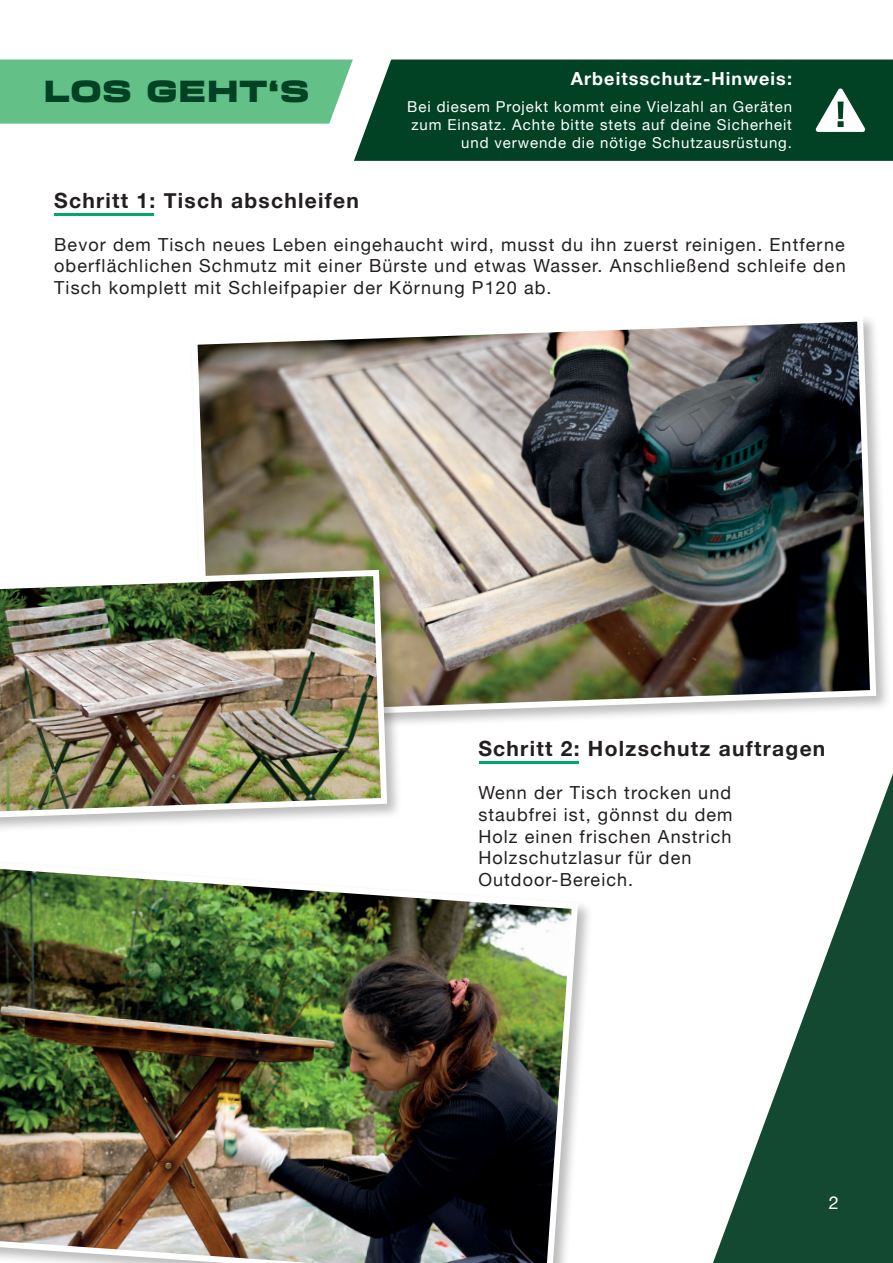
<style>
.page{position:relative;width:893px;height:1263px;background:#fff}
.page>*{position:absolute;margin:0;border:0;box-sizing:border-box;transform-origin:0 0}
.t1{font:900 expanded 30px "Transducer";letter-spacing:.06em;color:#014124}
.t2{font:700 21px "Helvetica Neue";letter-spacing:.06em;color:#231f20}
.t3{font:18px/21.6px "Helvetica Neue";letter-spacing:.06em;color:#231f20;text-align:justify}
.t4{font:700 18px "Helvetica Neue";letter-spacing:.06em;color:#fff}
.t5{font:18px "Helvetica Neue";color:#fff}
.t6{font:15px/18px "Helvetica Neue";letter-spacing:.06em;color:#fff;text-align:right}
</style>
<div class="page">
<div style="left:189px;top:313px;width:703px;height:422px;background:#231f20;opacity:.3"></div>
<img style="left:189px;top:313px;width:690px;height:409px">
<div style="left:0;top:568px;width:403px;height:266px;background:#231f20;opacity:.3"></div>
<img style="left:0;top:567px;width:390px;height:254px">
<div style="left:0;top:860px;width:594px;height:403px;background:#231f20;opacity:.3"></div>
<img style="left:0;top:860px;width:581px;height:403px">
<svg style="left:713px;top:774px;width:180px;height:489px"></svg>
<div style="left:0;top:60px;width:353px;height:64px;background:#63c087"></div>
<hr style="left:54px;top:213px;width:100px;height:2px;background:#00a86d">
<hr style="left:479px;top:761px;width:100px;height:3px;background:#00a86d">
<div style="left:354px;top:60px;width:539px;height:101px;background:#014124"></div>
<svg style="left:815px;top:88px;width:51px;height:44px"></svg>
<h1 class="t1" style="left:44px;top:68px;width:266px">LOS GEHT‘S</h1>
<p class="t4" style="left:571px;top:65px;width:223px">Arbeitsschutz-Hinweis:</p>
<p class="t6" style="left:407px;top:98px;width:386px">Bei diesem Projekt kommt eine Vielzahl an Geräten zum Einsatz. Achte bitte stets auf deine Sicherheit und verwende die nötige Schutzausrüstung.</p>
<p class="t2" style="left:54px;top:184px;width:306px">Schritt 1: Tisch abschleifen</p>
<p class="t3" style="left:54px;top:235px;width:793px">Bevor dem Tisch neues Leben eingehaucht wird, musst du ihn zuerst reinigen. Entferne oberflächlichen Schmutz mit einer Bürste und etwas Wasser. Anschließend schleife den Tisch komplett mit Schleifpapier der Körnung P120 ab.</p>
<p class="t2" style="left:478px;top:732px;width:349px">Schritt 2: Holzschutz auftragen</p>
<p class="t3" style="left:478px;top:783px;width:256px;text-align:left">Wenn der Tisch trocken und staubfrei ist, gönnst du dem<br>Holz einen frischen Anstrich<br>Holzschutzlasur für den<br>Outdoor-Bereich.</p>
<p class="t5" style="left:829px;top:1189px;width:12px">2</p>
</div>
